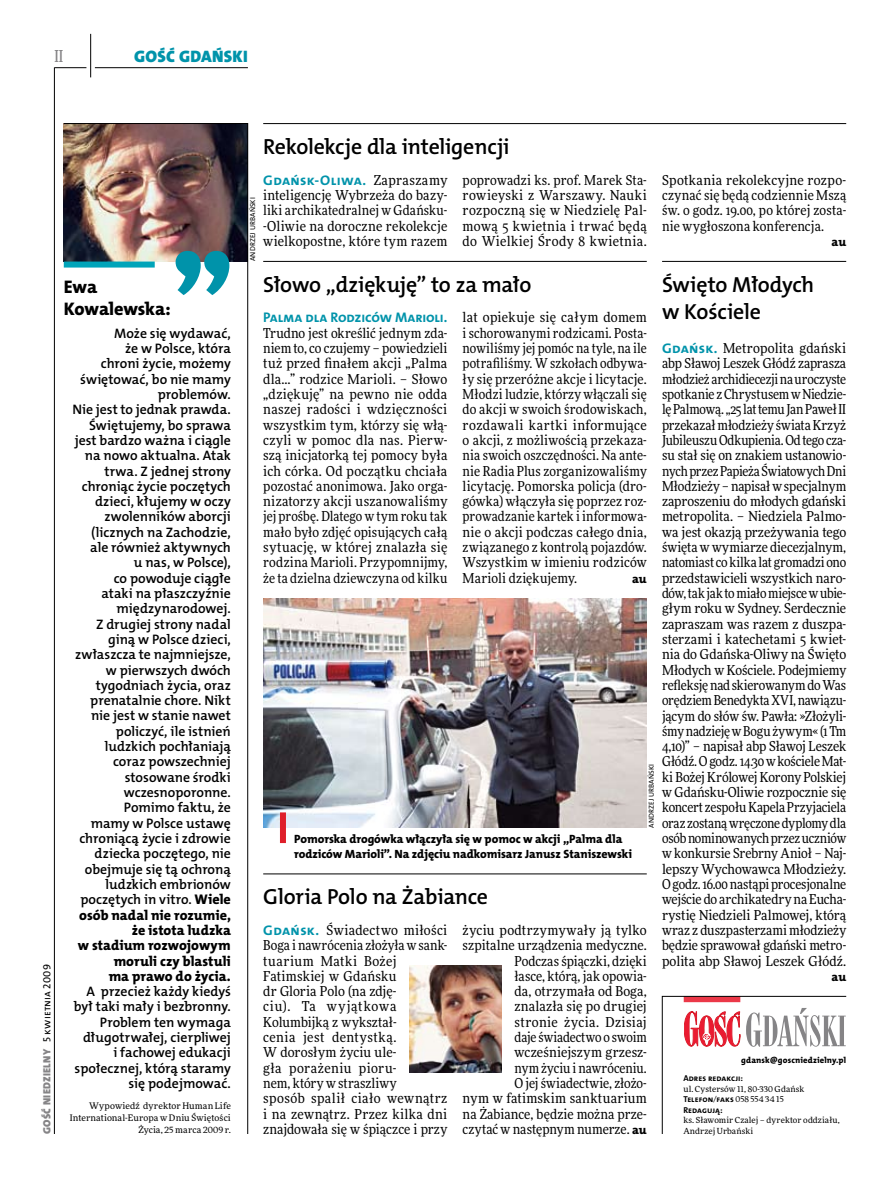
<style>
.page{position:relative;width:893px;height:1191px;background:#fff}
.page>*{position:absolute;margin:0;border:0;box-sizing:border-box;transform-origin:0 0}
.t1{font:21.9px/26.7px "The Mix HP6 Se Bld";letter-spacing:-.015em;color:#000}
.t2{font:18.3px/21.6px "The Mix HP8 Ex Bld";letter-spacing:-.015em;color:#000}
.t3{font:16.65px "The Mix HP9 Blk";letter-spacing:.02em;color:#0093aa}
.t4{font:500 16.5px "Freeday Narrow";color:#858486;scale:.9 1}
.t5{font:14.1px/15.3px "The Mix HP8 Ex Bld";letter-spacing:.005em;color:#000;text-align:right}
.t6{font:13.95px "The Mix HP7 Bld";letter-spacing:-.01em;color:#0093aa}
.t7{font:13.95px "The Mix HP7 Bld";letter-spacing:.02em;color:#0093aa}
.t8{font:13.8px/15.3px "The Mix HP6 Se Bld";letter-spacing:-.005em;color:#000;text-align:right}
.t9{font:13.65px/15.3px "Freeday Narrow News";letter-spacing:.015em;color:#000;text-align:justify}
.t10{font:12.3px "The Mix HP8 Ex Bld";color:#000}
.t11{font:12px/15.3px "The Mix HP8 Ex Bld";letter-spacing:-.005em;color:#000}
.t12{font:10.5px "The Mix HP9 Blk";letter-spacing:.025em;color:#858486}
.t13{font:9px/12px "Freeday News";letter-spacing:.015em;color:#000;text-align:right}
.t14{font:8.55px/10.5px "The Mix HP7 Bld";letter-spacing:.005em;color:#000}
.t15{font:8.55px "The Mix HP8 Ex Bld";letter-spacing:.02em;color:#000}
.t16{font:8.4px/10.5px "Freeday News";letter-spacing:.015em;color:#000}
.t17{font:7.2px "The Mix HP5 Plain";letter-spacing:.015em;color:#000}
.s1{font-family:"The Mix HP5 Plain";color:#000}
.s2{font-family:"The Mix HP8 Ex Bld";font-size:14.1px}
.s3{font-family:"Freeday Narrow News";font-size:13.65px;color:#000}
.s4{font-family:"The Mix HP7 Bld";font-size:13.95px;color:#0093aa}
.s5{font-family:"The Mix HP8 Ex Bld";font-size:12.3px}
.s6{font-family:"Freeday News";font-size:8.4px}
</style>
<div class="page">
<hr style="left:54px;top:67px;width:1px;height:1067px;background:#000">
<hr style="left:90px;top:34px;width:1px;height:43px;background:#000">
<hr style="left:54px;top:67px;width:32px;height:1px;background:#000">
<hr style="left:95px;top:67px;width:153px;height:1px;background:#000">
<svg style="left:662px;top:996px;width:185px;height:138px"></svg>
<svg style="left:64px;top:123px;width:184px;height:1011px"></svg>
<div style="left:64px;top:261px;width:91px;height:6px;background:#00a4b9"></div>
<svg style="left:176px;top:251px;width:53px;height:44px"></svg>
<hr style="left:263px;top:261px;width:384px;height:1px;background:#000">
<hr style="left:662px;top:261px;width:184px;height:1px;background:#000">
<hr style="left:263px;top:123px;width:583px;height:1px;background:#000">
<hr style="left:263px;top:873px;width:384px;height:1px;background:#000">
<img style="left:409px;top:965px;width:93px;height:107px">
<img style="left:263px;top:598px;width:384px;height:229px">
<div style="left:280px;top:812px;width:6px;height:31px;background:#df1f2a"></div>
<p class="t4" style="left:54px;top:46px;width:11px">II</p>
<p class="t3" style="left:134px;top:46px;width:115px">GOŚĆ GDAŃSKI</p>
<p class="t12" style="left:40px;top:1134px;width:171px;rotate:-90deg">GOŚĆ NIEDZIELNY <span class="s1">5 kwietnia 2009</span></p>
<h2 class="t2" style="left:64px;top:276px;width:108px">Ewa<br>Kowalewska:</h2>
<p class="t8" style="left:72px;top:325px;width:160px">Może się wydawać,<br>że w Polsce, która<br>chroni życie, możemy świętować, bo nie mamy problemów.<br>Nie jest to jednak prawda.<br>Świętujemy, bo sprawa jest bardzo ważna i ciągle na nowo aktualna. Atak trwa. Z jednej strony chroniąc życie poczętych dzieci, kłujemy w oczy zwolenników aborcji (licznych na Zachodzie, ale również aktywnych<br>u nas, w Polsce),<br>co powoduje ciągłe<br>ataki na płaszczyźnie międzynarodowej.<br>Z drugiej strony nadal giną w Polsce dzieci, zwłaszcza te najmniejsze, w pierwszych dwóch tygodniach życia, oraz prenatalnie chore. Nikt nie jest w stanie nawet policzyć, ile istnień ludzkich pochłaniają coraz powszechniej stosowane środki wczesnoporonne.<br>Pomimo faktu, że<br>mamy w Polsce ustawę chroniącą życie i zdrowie dziecka poczętego, nie obejmuje się tą ochroną ludzkich embrionów poczętych in vitro. <span class="s2">Wiele</span></p>
<p class="t5" style="left:78px;top:907px;width:155px">osób nadal nie rozumie, że istota ludzka<br>w stadium rozwojowym moruli czy blastuli<br>ma prawo do życia.</p>
<p class="t8" style="left:74px;top:984px;width:159px">A przecież każdy kiedyś był taki mały i bezbronny.<br>Problem ten wymaga długotrwałej, cierpliwej<br>i fachowej edukacji społecznej, którą staramy się podejmować.</p>
<p class="t13" style="left:70px;top:1099px;width:162px">Wypowiedź dyrektor Human Life<br>International-Europa w Dniu Świętości<br>Życia, 25 marca 2009 r.</p>
<p class="t17" style="left:248px;top:261px;width:65px;rotate:-90deg">andrzej urbański</p>
<h1 class="t1" style="left:263px;top:133px;width:248px">Rekolekcje dla inteligencji</h1>
<p class="t7" style="left:263px;top:171px;width:186px">Gdańsk-Oliwa. <span class="s3">Zapraszamy</span></p>
<p class="t9" style="left:263px;top:187px;width:186px">inteligencję Wybrzeża do bazy&shy;liki archikatedralnej w Gdańsku--Oliwie na doroczne rekolekcje wielkopostne, które tym razem</p>
<p class="t9" style="left:463px;top:172px;width:186px">poprowadzi ks. prof. Marek Sta&shy;rowieyski z Warszawy. Nauki rozpoczną się w Niedzielę Pal&shy;mową 5 kwietnia i trwać będą do Wielkiej Środy 8 kwietnia.</p>
<p class="t9" style="left:662px;top:172px;width:186px">Spotkania rekolekcyjne rozpo&shy;czynać się będą codziennie Mszą św. o godz. 19.00, po której zosta&shy;nie wygłoszona konferencja.</p>
<p class="t10" style="left:832px;top:234px;width:16px">au</p>
<h1 class="t1" style="left:662px;top:271px;width:154px">Święto Młodych w Kościele</h1>
<p class="t9" style="left:662px;top:340px;width:186px"><span class="s4">Gdańsk.</span> Metropolita gdański abp Sławoj Leszek Głódź zaprasza młodzież archidiecezji nauroczyste spotkanie zChrystusem wNiedzie&shy;lę Palmową. „25 lat temu Jan Paweł II przekazał młodzieży świata Krzyż Jubileuszu Odkupienia. Od tego cza&shy;su stał się on znakiem ustanowio&shy;nych przez Papieża Światowych Dni Młodzieży – napisał w specjalnym zaproszeniu do młodych gdański metropolita. – Niedziela Palmo&shy;wa jest okazją przeżywania tego święta w wymiarze diecezjalnym, natomiast co kilka lat gromadzi ono przedstawicieli wszystkich naro&shy;dów, tak jak tomiało miejsce wubie&shy;głym roku w Sydney. Serdecznie zapraszam was razem z duszpa&shy;sterzami i katechetami 5 kwiet&shy;nia do Gdańska-Oliwy na Święto Młodych w Kościele. Podejmiemy refleksję nad skierowanym doWas orędziem Benedykta XVI, nawiązu&shy;jącym do słów św. Pawła: »Złożyli&shy;śmy nadzieję wBogu żywym« (1 Tm 4,10)” – napisał abp Sławoj Leszek Głódź. Ogodz. 14.30 wkościele Mat&shy;ki Bożej Królowej Korony Polskiej w Gdańsku-Oliwie rozpocznie się koncert zespołu Kapela Przyjaciela oraz zostaną wręczone dyplomy dla osób nominowanych przez uczniów w konkursie Srebrny Anioł – Naj&shy;lepszy Wychowawca Młodzieży.<br>Ogodz. 16.00 nastąpi procesjonalne wejście do archikatedry na Eucha&shy;rystię Niedzieli Palmowej, którą wraz z duszpasterzami młodzieży będzie sprawował gdański metro&shy;polita abp Sławoj Leszek Głódź.</p>
<p class="t10" style="left:832px;top:968px;width:16px">au</p>
<h1 class="t1" style="left:263px;top:271px;width:270px">Słowo „dziękuję” to za mało</h1>
<p class="t6" style="left:263px;top:309px;width:186px">Palma dla Rodziców Marioli.</p>
<p class="t9" style="left:263px;top:325px;width:186px">Trudno jest określić jednym zda&shy;niem to, co czujemy – powiedzieli tuż przed finałem akcji „Palma dla…” rodzice Marioli. – Słowo „dziękuję” na pewno nie odda naszej radości i wdzięczności wszystkim tym, którzy się włą&shy;czyli w pomoc dla nas. Pierw&shy;szą inicjatorką tej pomocy była ich córka. Od początku chciała pozostać anonimowa. Jako orga&shy;nizatorzy akcji uszanowaliśmy jej prośbę. Dlatego w tym roku tak mało było zdjęć opisujących całą sytuację, w której znalazła się rodzina Marioli. Przypomnijmy, że ta dzielna dziewczyna od kilku</p>
<p class="t9" style="left:463px;top:310px;width:186px">lat opiekuje się całym domem i schorowanymi rodzicami. Posta&shy;nowiliśmy jej pomóc na tyle, na ile potrafiliśmy. W szkołach odbywa&shy;ły się przeróżne akcje i licytacje.<br>Młodzi ludzie, którzy włączali się do akcji w swoich środowiskach, rozdawali kartki informujące o akcji, z możliwością przekaza&shy;nia swoich oszczędności. Na ante&shy;nie Radia Plus zorganizowaliśmy licytację. Pomorska policja (dro&shy;gówka) włączyła się poprzez roz&shy;prowadzanie kartek i informowa&shy;nie o akcji podczas całego dnia, związanego z kontrolą pojazdów.<br>Wszystkim w imieniu rodziców Marioli dziękujemy.</p>
<p class="t10" style="left:632px;top:570px;width:16px">au</p>
<p class="t17" style="left:647px;top:827px;width:65px;rotate:-90deg">andrzej urbański</p>
<p class="t11" style="left:294px;top:831px;width:339px">Pomorska drogówka włączyła się w pomoc w akcji „Palma dla rodziców Marioli”. Na zdjęciu nadkomisarz Janusz Staniszewski</p>
<h1 class="t1" style="left:263px;top:883px;width:226px">Gloria Polo na Żabiance</h1>
<p class="t9" style="left:263px;top:922px;width:186px;text-align:left"><span class="s4">Gdańsk.</span> Świadectwo miłości<br>Boga i nawrócenia złożyła w sank&shy;tuarium Matki Bożej<br>Fatimskiej w Gdańsku<br>dr Gloria Polo (na zdję-<br>ciu). Ta wyjątkowa<br>Kolumbijką z wykształ-<br>cenia jest dentystką.<br>W dorosłym życiu ule-<br>gła porażeniu pioru-<br>nem, który w straszliwy<br>sposób spalił ciało wewnątrz i na zewnątrz. Przez kilka dni znajdowała się w śpiączce i przy</p>
<p class="t9" style="left:463px;top:922px;width:186px;text-align:right">życiu podtrzymywały ją tylko szpitalne urządzenia medyczne.<br>Podczas śpiączki, dzięki<br>łasce, którą, jak opowia-<br>da, otrzymała od Boga, znalazła się po drugiej<br>stronie życia. Dzisiaj<br>daje świadectwo o swoim wcześniejszym grzesz-<br>nym życiu i nawróceniu.<br>O jej świadectwie, złożo-<br>nym w fatimskim sanktuarium na Żabiance, będzie można prze&shy;czytać w następnym numerze. <span class="s5">au</span></p>
<p class="t15" style="left:741px;top:1054px;width:107px">gdansk@goscniedzielny.pl</p>
<p class="t14" style="left:683px;top:1073px;width:61px">Adres redakcji:</p>
<p class="t16" style="left:683px;top:1083px;width:123px">ul. Cystersów 11, 80-330 Gdańsk</p>
<p class="t14" style="left:683px;top:1094px;width:102px">Telefon<span class="s6">/</span>faks <span class="s6">058 554 34 15<br></span>Redagują:</p>
<p class="t16" style="left:683px;top:1115px;width:158px">ks. Sławomir Czalej – dyrektor oddziału,<br>Andrzej Urbański</p>
</div>
